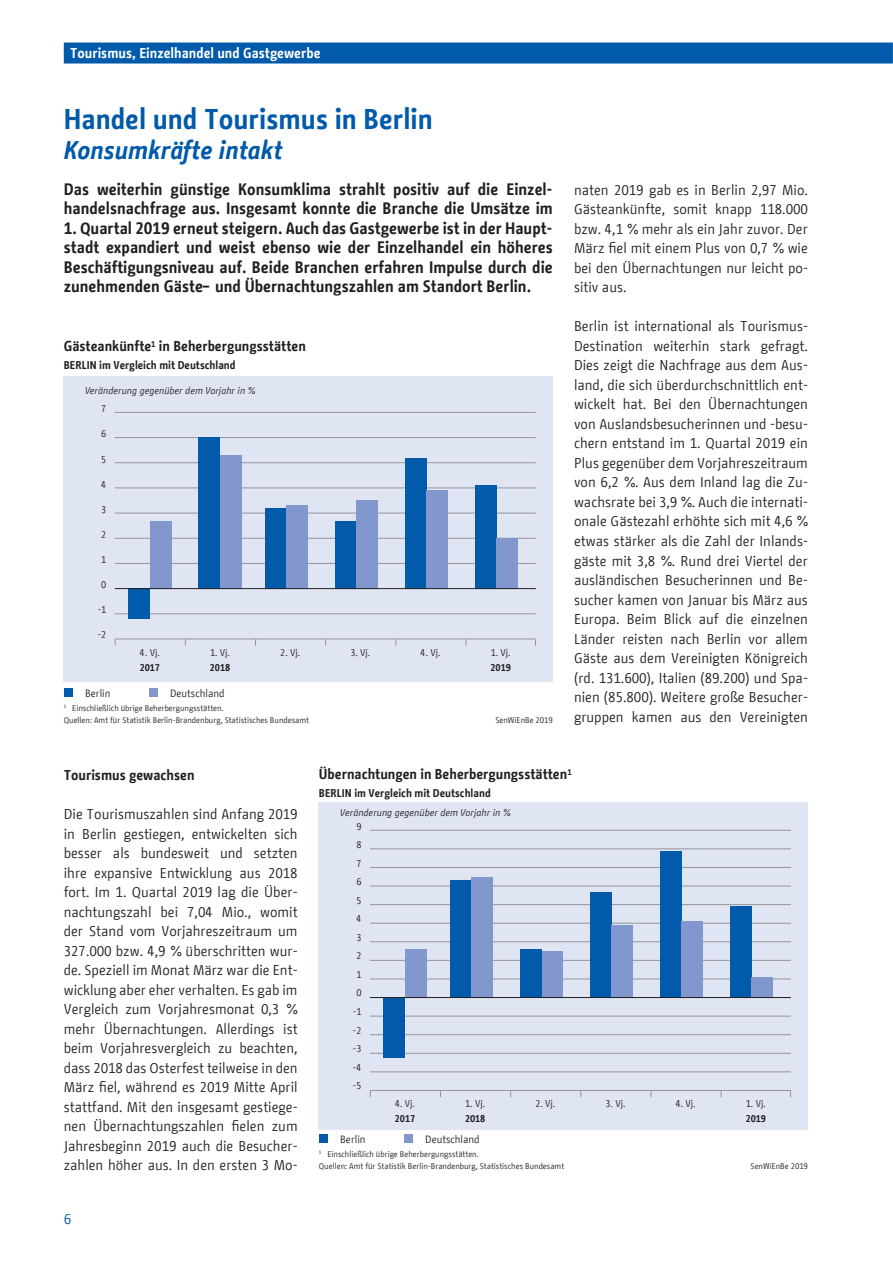
<style>
.page{position:relative;width:893px;height:1263px;background:#fff}
.page>*{position:absolute;margin:0;border:0;box-sizing:border-box;transform-origin:0 0}
.Head{font:700 28.5px "BMF Change";color:#015aaa}
.Subhead{font:italic 700 25.5px "BMF Change";color:#015aaa}
.Vorspann{font:700 16.5px/19.5px "BMF Change";color:#231f20}
.Fließtext{font:14.25px/19.5px "BMF Change";color:#231f20;text-align:justify}
.Überschrift_2{font:700 14.25px "BMF Change";color:#231f20}
.t1{font:700 14.25px "BMF Change";color:#fff}
.t2{font:14.25px "BMF Change";color:#015aaa}
.t3{font:700 11.25px "BMF Change";color:#231f20}
.t4{font:10.5px "BMF Change";color:#231f20}
.t5{font:9.75px/18.5px "BMF Change";color:#231f20;text-align:center}
.t6{font:italic 9.75px "BMF Change";color:#231f20}
.t7{font:700 9.75px "BMF Change";color:#231f20}
.t8{font:8.25px/12px "BMF Change";color:#231f20}
</style>
<div class="page">
<svg style="left:892px;top:43px;width:1px;height:21px"></svg>
<div style="left:74px;top:43px;width:808px;height:21px;background:#015aaa"></div>
<div style="left:64px;top:377px;width:489px;height:305px;background:#e0e5f3"></div>
<hr style="left:115px;top:639px;width:421px;height:1px;background:#939598">
<hr style="left:115px;top:613px;width:421px;height:1px;background:#939598">
<hr style="left:115px;top:563px;width:421px;height:1px;background:#939598">
<hr style="left:115px;top:538px;width:421px;height:1px;background:#939598">
<hr style="left:115px;top:513px;width:421px;height:1px;background:#939598">
<hr style="left:115px;top:487px;width:421px;height:1px;background:#939598">
<hr style="left:115px;top:462px;width:421px;height:1px;background:#939598">
<hr style="left:115px;top:437px;width:421px;height:1px;background:#939598">
<hr style="left:115px;top:412px;width:421px;height:1px;background:#939598">
<div style="left:64px;top:688px;width:8px;height:9px;background:#015aaa"></div>
<div style="left:149px;top:688px;width:8px;height:9px;background:#8197cd"></div>
<div style="left:129px;top:588px;width:21px;height:30px;background:#015aaa"></div>
<div style="left:199px;top:437px;width:21px;height:151px;background:#015aaa"></div>
<div style="left:220px;top:456px;width:21px;height:133px;background:#8197cd"></div>
<div style="left:150px;top:521px;width:21px;height:68px;background:#8197cd"></div>
<div style="left:265px;top:508px;width:21px;height:81px;background:#015aaa"></div>
<div style="left:335px;top:521px;width:21px;height:68px;background:#015aaa"></div>
<div style="left:405px;top:458px;width:21px;height:131px;background:#015aaa"></div>
<div style="left:475px;top:486px;width:22px;height:103px;background:#015aaa"></div>
<div style="left:426px;top:491px;width:22px;height:98px;background:#8197cd"></div>
<div style="left:497px;top:539px;width:21px;height:50px;background:#8197cd"></div>
<div style="left:356px;top:501px;width:22px;height:88px;background:#8197cd"></div>
<div style="left:286px;top:506px;width:21px;height:83px;background:#8197cd"></div>
<hr style="left:115px;top:588px;width:421px;height:1px;background:#231f20">
<div style="left:319px;top:803px;width:489px;height:327px;background:#e0e5f3"></div>
<hr style="left:370px;top:1090px;width:421px;height:1px;background:#939598">
<hr style="left:370px;top:1071px;width:421px;height:1px;background:#939598">
<hr style="left:370px;top:1053px;width:421px;height:1px;background:#939598">
<hr style="left:370px;top:1034px;width:421px;height:1px;background:#939598">
<hr style="left:370px;top:1016px;width:421px;height:1px;background:#939598">
<hr style="left:370px;top:978px;width:421px;height:1px;background:#939598">
<hr style="left:370px;top:960px;width:421px;height:1px;background:#939598">
<hr style="left:370px;top:941px;width:421px;height:1px;background:#939598">
<hr style="left:370px;top:923px;width:421px;height:1px;background:#939598">
<hr style="left:370px;top:904px;width:421px;height:1px;background:#939598">
<hr style="left:370px;top:886px;width:421px;height:1px;background:#939598">
<hr style="left:370px;top:867px;width:421px;height:1px;background:#939598">
<hr style="left:370px;top:848px;width:421px;height:1px;background:#939598">
<hr style="left:370px;top:830px;width:421px;height:1px;background:#939598">
<div style="left:319px;top:1135px;width:8px;height:8px;background:#015aaa"></div>
<div style="left:404px;top:1135px;width:8px;height:8px;background:#8197cd"></div>
<div style="left:541px;top:951px;width:22px;height:47px;background:#8197cd"></div>
<div style="left:384px;top:998px;width:21px;height:59px;background:#015aaa"></div>
<div style="left:405px;top:949px;width:21px;height:49px;background:#8197cd"></div>
<div style="left:450px;top:881px;width:21px;height:117px;background:#015aaa"></div>
<div style="left:520px;top:949px;width:21px;height:49px;background:#015aaa"></div>
<div style="left:590px;top:892px;width:21px;height:106px;background:#015aaa"></div>
<div style="left:660px;top:851px;width:22px;height:147px;background:#015aaa"></div>
<div style="left:730px;top:906px;width:22px;height:92px;background:#015aaa"></div>
<div style="left:682px;top:922px;width:21px;height:76px;background:#8197cd"></div>
<div style="left:752px;top:977px;width:21px;height:21px;background:#8197cd"></div>
<div style="left:611px;top:925px;width:22px;height:73px;background:#8197cd"></div>
<div style="left:471px;top:877px;width:21px;height:121px;background:#8197cd"></div>
<hr style="left:370px;top:997px;width:421px;height:1px;background:#231f20">
<p class="t1" style="left:70px;top:43px;width:252px">Tourismus, Einzelhandel und Gastgewerbe</p>
<p class="Head" style="left:64px;top:99px;width:371px">Handel und Tourismus in Berlin</p>
<p class="Subhead" style="left:64px;top:132px;width:220px">Konsumkräfte intakt</p>
<p class="Vorspann" style="left:64px;top:180px;width:491px">Das weiterhin günstige Konsumklima strahlt positiv auf die Einzel&shy;handelsnachfrage aus. Insgesamt konnte die Branche die Umsätze im</p>
<p class="Vorspann" style="left:64px;top:219px;width:491px;text-align:justify">1. Quartal 2019 erneut steigern. Auch das Gastgewerbe ist in der Haupt&shy;stadt expandiert und weist ebenso wie der Einzelhandel ein höheres Beschäftigungsniveau auf. Beide Branchen erfahren Impulse durch die zunehmenden Gäste– und Übernachtungszahlen am Standort Berlin.</p>
<p class="Überschrift_2" style="left:64px;top:336px;width:244px">Gästeankünfte<sup>1</sup> in Beherbergungsstätten</p>
<p class="t3" style="left:64px;top:357px;width:173px">BERLIN im Vergleich mit Deutschland</p>
<p class="t6" style="left:85px;top:384px;width:172px">Veränderung gegenüber dem Vorjahr in %</p>
<p class="t5" style="left:101px;top:400px;width:7px">7</p>
<p class="t5" style="left:101px;top:425px;width:7px">6</p>
<p class="t5" style="left:101px;top:450px;width:7px">5</p>
<p class="t5" style="left:101px;top:475px;width:7px">4</p>
<p class="t5" style="left:101px;top:500px;width:7px">3</p>
<p class="t5" style="left:101px;top:525px;width:7px">2</p>
<p class="t5" style="left:101px;top:550px;width:7px">1</p>
<p class="t5" style="left:101px;top:575px;width:7px">0</p>
<p class="t5" style="left:98px;top:600px;width:10px">-1</p>
<p class="t5" style="left:98px;top:625px;width:10px">-2</p>
<p class="t5" style="left:140px;top:643px;width:21px">4. Vj.</p>
<p class="t5" style="left:210px;top:643px;width:21px">1. Vj.</p>
<p class="t5" style="left:280px;top:643px;width:21px">2. Vj.</p>
<p class="t5" style="left:350px;top:643px;width:21px">3. Vj.</p>
<p class="t5" style="left:421px;top:643px;width:21px">4. Vj.</p>
<p class="t5" style="left:491px;top:643px;width:21px">1. Vj.</p>
<p class="t7" style="left:140px;top:660px;width:22px">2017</p>
<p class="t7" style="left:210px;top:660px;width:22px">2018</p>
<p class="t7" style="left:491px;top:660px;width:22px">2019</p>
<p class="t4" style="left:85px;top:686px;width:27px">Berlin</p>
<p class="t4" style="left:170px;top:686px;width:56px">Deutschland</p>
<p class="t8" style="left:64px;top:702px;width:247px"><sup>1</sup> Einschließlich übrige Beherbergungsstätten.<br>Quellen: Amt für Statistik Berlin-Brandenburg, Statistisches Bundesamt</p>
<p class="t8" style="left:495px;top:714px;width:59px">SenWiEnBe 2019</p>
<p class="Fließtext" style="left:574px;top:180px;width:235px">naten 2019 gab es in Berlin 2,97 Mio.<br>Gästeankünfte, somit knapp 118.000 bzw. 4,1 % mehr als ein Jahr zuvor. Der März fiel mit einem Plus von 0,7 % wie bei den Übernachtungen nur leicht po&shy;sitiv aus.</p>
<p class="Fließtext" style="left:574px;top:317px;width:235px">Berlin ist international als Tourismus-Destination weiterhin stark gefragt.<br>Dies zeigt die Nachfrage aus dem Aus&shy;land, die sich überdurchschnittlich ent&shy;wickelt hat. Bei den Übernachtungen von Auslandsbesucherinnen und -besu&shy;chern entstand im 1. Quartal 2019 ein Plus gegenüber dem Vorjahreszeitraum von 6,2 %. Aus dem Inland lag die Zu&shy;wachsrate bei 3,9 %. Auch die internati&shy;onale Gästezahl erhöhte sich mit 4,6 % etwas stärker als die Zahl der Inlands&shy;gäste mit 3,8 %. Rund drei Viertel der ausländischen Besucherinnen und Be&shy;sucher kamen von Januar bis März aus Europa. Beim Blick auf die einzelnen Länder reisten nach Berlin vor allem Gäste aus dem Vereinigten Königreich (rd. 131.600), Italien (89.200) und Spa&shy;nien (85.800). Weitere große Besucher&shy;gruppen kamen aus den Vereinigten</p>
<p class="Überschrift_2" style="left:64px;top:765px;width:132px">Tourismus gewachsen</p>
<p class="Fließtext" style="left:64px;top:804px;width:235px">Die Tourismuszahlen sind Anfang 2019 in Berlin gestiegen, entwickelten sich besser als bundesweit und setzten ihre expansive Entwicklung aus 2018 fort. Im 1. Quartal 2019 lag die Über&shy;nachtungszahl bei 7,04 Mio., womit der Stand vom Vorjahreszeitraum um 327.000 bzw. 4,9 % überschritten wur&shy;de. Speziell im Monat März war die Ent&shy;wicklung aber eher verhalten. Es gab im Vergleich zum Vorjahresmonat 0,3 % mehr Übernachtungen. Allerdings ist beim Vorjahresvergleich zu beachten, dass 2018 das Osterfest teilweise in den März fiel, während es 2019 Mitte April stattfand. Mit den insgesamt gestiege&shy;nen Übernachtungszahlen fielen zum Jahresbeginn 2019 auch die Besucher&shy;zahlen höher aus. In den ersten 3 Mo-</p>
<p class="t2" style="left:64px;top:1209px;width:9px">6</p>
<p class="Überschrift_2" style="left:319px;top:764px;width:254px">Übernachtungen in Beherbergungsstätten<sup>1</sup></p>
<p class="t3" style="left:319px;top:785px;width:173px">BERLIN im Vergleich mit Deutschland</p>
<p class="t6" style="left:340px;top:805px;width:172px">Veränderung gegenüber dem Vorjahr in %</p>
<p class="t5" style="left:353px;top:817px;width:10px">9<br>8<br>7<br>6<br>5<br>4<br>3<br>2<br>1<br>0 -1 -2 -3 -4 -5</p>
<p class="t5" style="left:395px;top:1094px;width:21px">4. Vj.</p>
<p class="t5" style="left:465px;top:1094px;width:21px">1. Vj.</p>
<p class="t5" style="left:535px;top:1094px;width:21px">2. Vj.</p>
<p class="t5" style="left:606px;top:1094px;width:21px">3. Vj.</p>
<p class="t5" style="left:676px;top:1094px;width:21px">4. Vj.</p>
<p class="t5" style="left:746px;top:1094px;width:21px">1. Vj.</p>
<p class="t7" style="left:395px;top:1112px;width:22px">2017</p>
<p class="t7" style="left:465px;top:1112px;width:22px">2018</p>
<p class="t7" style="left:746px;top:1112px;width:22px">2019</p>
<p class="t4" style="left:340px;top:1132px;width:27px">Berlin</p>
<p class="t4" style="left:425px;top:1132px;width:56px">Deutschland</p>
<p class="t8" style="left:319px;top:1148px;width:247px"><sup>1</sup> Einschließlich übrige Beherbergungsstätten.<br>Quellen: Amt für Statistik Berlin-Brandenburg, Statistisches Bundesamt</p>
<p class="t8" style="left:750px;top:1160px;width:59px">SenWiEnBe 2019</p>
</div>
